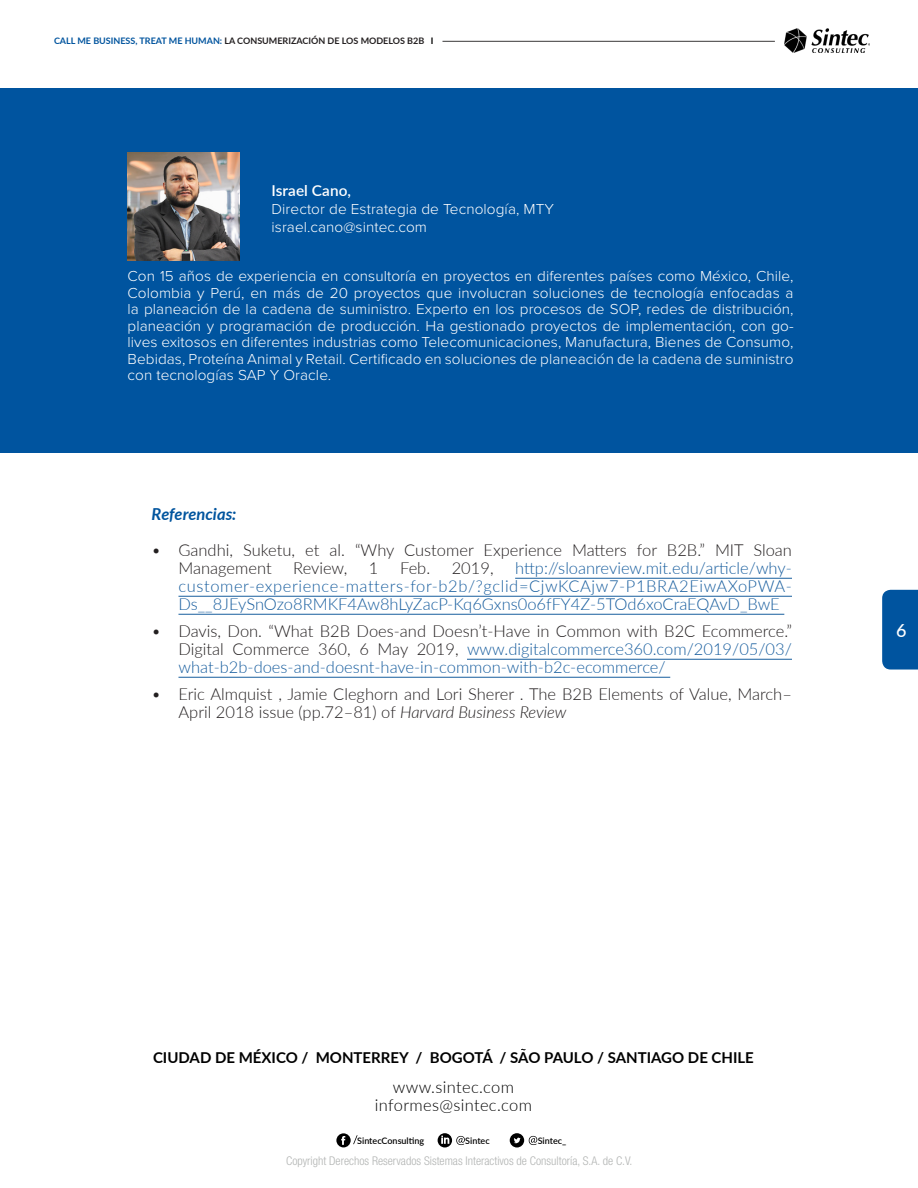
<style>
.page{position:relative;width:918px;height:1188px;background:#fff}
.page>*{position:absolute;margin:0;border:0;box-sizing:border-box;transform-origin:0 0}
.t1{font:500 18px "Lato";color:#fff}
.t2{font:300 16.5px/18px "Lato";color:#175d9e;text-align:justify}
.t3{font:300 16.5px/18px "Lato";color:#231f20}
.t4{font:300 16.5px/18px "Lato";letter-spacing:.02em;color:#000;text-align:center}
.Bullets{font:italic 700 16.5px "Lato";color:#00549e}
.t5{font:300 15px/16.5px "Proxima Nova";letter-spacing:.005em;color:#fff}
.t6{font:700 15px "Lato";color:#000}
.t7{font:600 15px "Lato";letter-spacing:.005em;color:#fff}
.t8{font:300 condensed 12px "Helvetica Neue LT Std";color:#b2b4b3}
.t9{font:700 9px "Lato";color:#231f20}
.t10{font:600 9px "Lato";color:#000}
.s1{color:#00549e}
.s2{color:#000}
.s3{color:#231f20}
.s4{font-style:italic}
</style>
<div class="page">
<img style="left:784px;top:28px;width:86px;height:24px">
<hr style="left:442px;top:41px;width:333px;height:1px;background:#3a3838">
<div style="left:882px;top:590px;width:36px;height:80px;background:#00549f"></div>
<div style="left:0;top:88px;width:918px;height:365px;background:#00549f"></div>
<img style="left:127px;top:153px;width:112px;height:107px">
<hr style="left:515px;top:578px;width:277px;height:1px;background:#175d9e">
<hr style="left:178px;top:596px;width:614px;height:1px;background:#175d9e">
<hr style="left:178px;top:614px;width:606px;height:1px;background:#175d9e">
<hr style="left:467px;top:659px;width:325px;height:1px;background:#175d9e">
<hr style="left:178px;top:677px;width:492px;height:1px;background:#175d9e">
<svg style="left:336px;top:1133px;width:22px;height:14px"></svg>
<svg style="left:510px;top:1133px;width:27px;height:15px"></svg>
<svg style="left:438px;top:1133px;width:27px;height:15px"></svg>
<p class="t9" style="left:54px;top:34px;width:381px"><span class="s1">CALL ME BUSINESS, TREAT ME HUMAN:</span> LA CONSUMERIZACIÓN DE LOS MODELOS B2B <span class="s2">I</span></p>
<p class="t7" style="left:272px;top:180px;width:81px">Israel Cano,</p>
<p class="t5" style="left:272px;top:199px;width:284px;line-height:18px">Director de Estrategia de Tecnología, MTY israel.cano@sintec.com</p>
<p class="t5" style="left:128px;top:267px;width:668px;text-align:justify">Con 15 años de experiencia en consultoría en proyectos en diferentes países como México, Chile, Colombia y Perú, en más de 20 proyectos que involucran soluciones de tecnología enfocadas a la planeación de la cadena de suministro. Experto en los procesos de SOP, redes de distribución, planeación y programación de producción. Ha gestionado proyectos de implementación, con go&shy;lives exitosos en diferentes industrias como Telecomunicaciones, Manufactura, Bienes de Consumo, Bebidas, Proteína Animal y Retail. Certificado en soluciones de planeación de la cadena de suministro con tecnologías SAP Y Oracle.</p>
<p class="Bullets" style="left:152px;top:502px;width:87px">Referencias:</p>
<p class="t3" style="left:178px;top:541px;width:615px;text-indent:-27px">• Gandhi, Suketu, et al. “Why Customer Experience Matters for B2B.” MIT Sloan<br>Management</p>
<p class="t2" style="left:178px;top:559px;width:615px;text-indent:337px">http://sloanreview.mit.edu/article/why&shy;customer-experience-matters-for-b2b/?gclid=CjwKCAjw7-P1BRA2EiwAXoPWA-Ds__8JEySnOzo8RMKF4Aw8hLyZacP-Kq6Gxns0o6fFY4Z-5TOd6xoCraEQAvD_BwE</p>
<p class="t2" style="left:178px;top:622px;width:615px;text-indent:-27px"><span class="s3">• Davis, Don. “What B2B Does-and Doesn’t-Have in Common with B2C Ecommerce.” Digital Commerce 360, 6 May 2019,</span> www.digitalcommerce360.com/2019/05/03/ what-b2b-does-and-doesnt-have-in-common-with-b2c-ecommerce/</p>
<p class="t3" style="left:178px;top:685px;width:615px;text-indent:-27px">• Eric Almquist , Jamie Cleghorn and Lori Sherer . The B2B Elements of Value, March–<br>April 2018 issue (pp.72–81) of <span class="s4">Harvard Business Review</span></p>
<p class="t3" style="left:293px;top:559px;width:56px">Review,</p>
<p class="t3" style="left:369px;top:559px;width:11px">1</p>
<p class="t3" style="left:400px;top:559px;width:32px">Feb.</p>
<p class="t3" style="left:452px;top:559px;width:43px">2019,</p>
<p class="t1" style="left:896px;top:617px;width:12px">6</p>
<p class="t6" style="left:153px;top:1046px;width:602px">CIUDAD DE MÉXICO / MONTERREY / BOGOTÁ / SAO PAULO / SANTIAGO DE CHILE</p>
<p class="t4" style="left:375px;top:1078px;width:159px">www.sintec.com informes@sintec.com</p>
<p class="t10" style="left:357px;top:1134px;width:69px">SintecConsulting</p>
<p class="t10" style="left:465px;top:1134px;width:26px">Sintec</p>
<p class="t10" style="left:538px;top:1134px;width:30px">Sintec_</p>
<p class="t8" style="left:286px;top:1154px;width:348px">Copyright Derechos Reservados Sistemas Interactivos de Consultoría, S.A. de C.V.</p>
</div>
